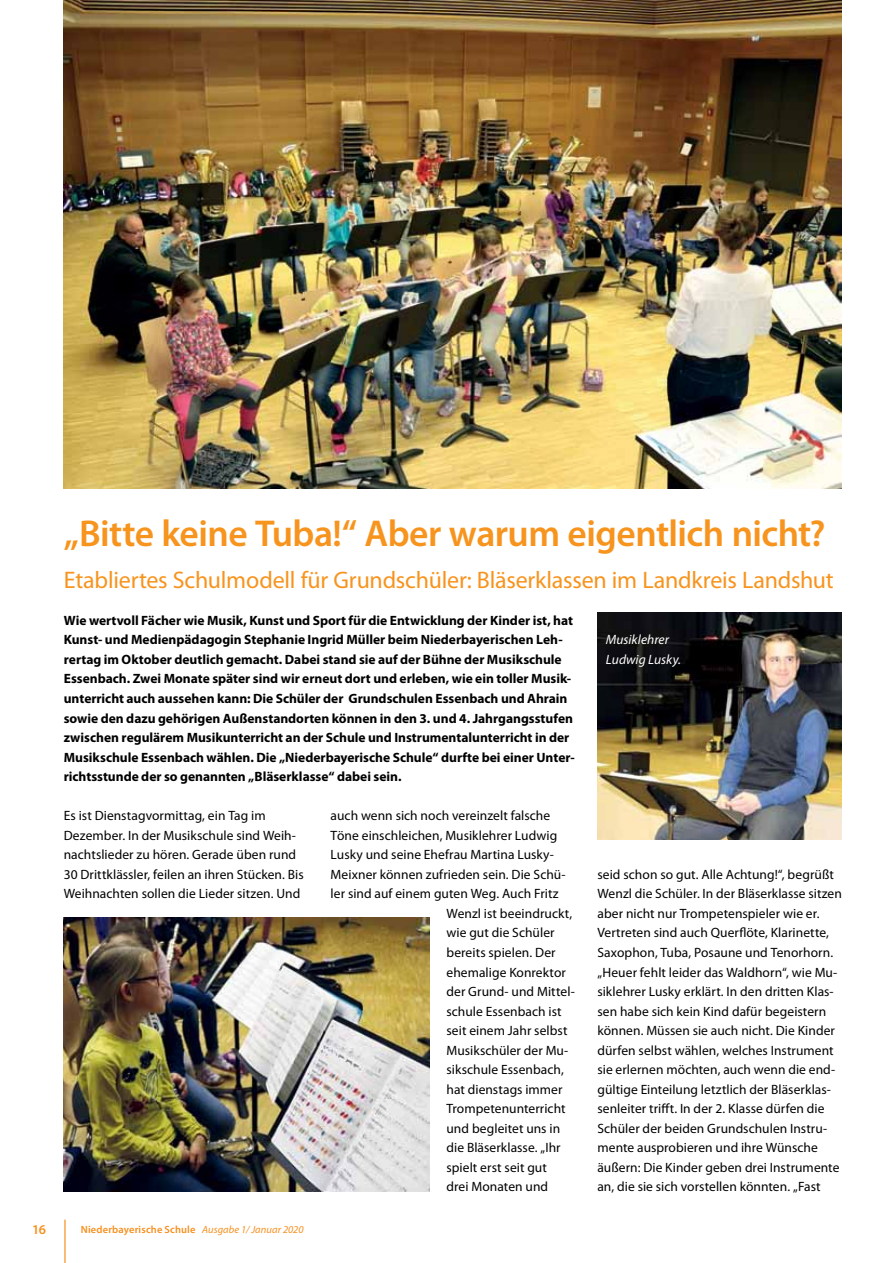
<style>
.page{position:relative;width:893px;height:1263px;background:#fff}
.page>*{position:absolute;margin:0;border:0;box-sizing:border-box;transform-origin:0 0}
.t1{font:600 37.5px "Myriad Pro";letter-spacing:-.015em;color:#f7941e}
.t2{font:24px "Myriad Pro";letter-spacing:-.01em;color:#f7941e}
.t3{font:13.5px/19.5px "Myriad Pro";letter-spacing:.005em;color:#000}
.t4{font:700 13.5px/19.5px "Myriad Pro";color:#000}
.t5{font:italic 13.5px/19.5px "Myriad Pro";color:#fff}
.t6{font:600 13.5px "Myriad Pro";color:#f78f1e}
.t7{font:600 10.5px "Myriad Pro";letter-spacing:.015em;color:#f78f1e}
.s1{font-weight:400;font-style:italic}
</style>
<div class="page">
<hr style="left:64px;top:1219px;width:2px;height:44px;background:#f78f1e">
<img style="left:64px;top:0;width:778px;height:488px">
<img style="left:597px;top:613px;width:245px;height:227px">
<img style="left:64px;top:918px;width:365px;height:273px">
<h1 class="t1" style="left:64px;top:510px;width:763px">„Bitte keine Tuba!“ Aber warum eigentlich nicht?</h1>
<h2 class="t2" style="left:64px;top:565px;width:771px">Etabliertes Schulmodell für Grundschüler: Bläserklassen im Landkreis Landshut</h2>
<p class="t4" style="left:64px;top:610px;width:513px">Wie wertvoll Fächer wie Musik, Kunst und Sport für die Entwicklung der Kinder ist, hat Kunst- und Medienpädagogin Stephanie Ingrid Müller beim Niederbayerischen Leh&shy;rertag im Oktober deutlich gemacht. Dabei stand sie auf der Bühne der Musikschule Essenbach. Zwei Monate später sind wir erneut dort und erleben, wie ein toller Musik&shy;unterricht auch aussehen kann: Die Schüler der Grundschulen Essenbach und Ahrain sowie den dazu gehörigen Außenstandorten können in den 3. und 4. Jahrgangsstufen zwischen regulärem Musikunterricht an der Schule und Instrumentalunterricht in der Musikschule Essenbach wählen. Die „Niederbayerische Schule“ durfte bei einer Unter&shy;richtsstunde der so genannten „Bläserklasse“ dabei sein.</p>
<p class="t3" style="left:64px;top:806px;width:241px">Es ist Dienstagvormittag, ein Tag im Dezember. In der Musikschule sind Weih&shy;nachtslieder zu hören. Gerade üben rund 30 Drittklässler, feilen an ihren Stücken. Bis Weihnachten sollen die Lieder sitzen. Und</p>
<p class="t3" style="left:331px;top:806px;width:221px">auch wenn sich noch vereinzelt falsche</p>
<p class="t3" style="left:331px;top:825px;width:228px">Töne einschleichen, Musiklehrer Ludwig</p>
<p class="t3" style="left:331px;top:845px;width:225px">Lusky und seine Ehefrau Martina Lusky-</p>
<p class="t3" style="left:331px;top:864px;width:237px">Meixner können zufrieden sein. Die Schü-</p>
<p class="t3" style="left:331px;top:884px;width:230px">ler sind auf einem guten Weg. Auch Fritz</p>
<p class="t3" style="left:446px;top:903px;width:127px">Wenzl ist beeindruckt,</p>
<p class="t3" style="left:446px;top:923px;width:110px">wie gut die Schüler</p>
<p class="t3" style="left:446px;top:942px;width:111px">bereits spielen. Der</p>
<p class="t3" style="left:446px;top:962px;width:121px">ehemalige Konrektor</p>
<p class="t3" style="left:446px;top:981px;width:130px">der Grund- und Mittel-</p>
<p class="t3" style="left:446px;top:1001px;width:117px">schule Essenbach ist</p>
<p class="t3" style="left:446px;top:1021px;width:122px">seit einem Jahr selbst</p>
<p class="t3" style="left:446px;top:1040px;width:123px">Musikschüler der Mu-</p>
<p class="t3" style="left:446px;top:1060px;width:119px">sikschule Essenbach,</p>
<p class="t3" style="left:446px;top:1079px;width:118px">hat dienstags immer</p>
<p class="t3" style="left:446px;top:1099px;width:121px">Trompetenunterricht</p>
<p class="t3" style="left:446px;top:1118px;width:115px">und begleitet uns in</p>
<p class="t3" style="left:446px;top:1138px;width:116px">die Bläserklasse. „Ihr</p>
<p class="t3" style="left:446px;top:1157px;width:102px">spielt erst seit gut</p>
<p class="t3" style="left:446px;top:1177px;width:103px">drei Monaten und</p>
<p class="t6" style="left:32px;top:1221px;width:15px">16</p>
<p class="t7" style="left:81px;top:1223px;width:224px">Niederbayerische Schule <span class="s1">Ausgabe 1/ Januar 2020</span></p>
<p class="t5" style="left:606px;top:630px;width:77px">Musiklehrer<br>Ludwig Lusky.</p>
<p class="t3" style="left:597px;top:864px;width:246px">seid schon so gut. Alle Achtung!“, begrüßt Wenzl die Schüler. In der Bläserklasse sitzen aber nicht nur Trompetenspieler wie er.<br>Vertreten sind auch Querflöte, Klarinette, Saxophon, Tuba, Posaune und Tenorhorn. „Heuer fehlt leider das Waldhorn“, wie Mu&shy;siklehrer Lusky erklärt. In den dritten Klas&shy;sen habe sich kein Kind dafür begeistern können. Müssen sie auch nicht. Die Kinder dürfen selbst wählen, welches Instrument sie erlernen möchten, auch wenn die end&shy;gültige Einteilung letztlich der Bläserklas&shy;senleiter trifft. In der 2. Klasse dürfen die Schüler der beiden Grundschulen Instru&shy;mente ausprobieren und ihre Wünsche äußern: Die Kinder geben drei Instrumente an, die sie sich vorstellen könnten. „Fast</p>
</div>
